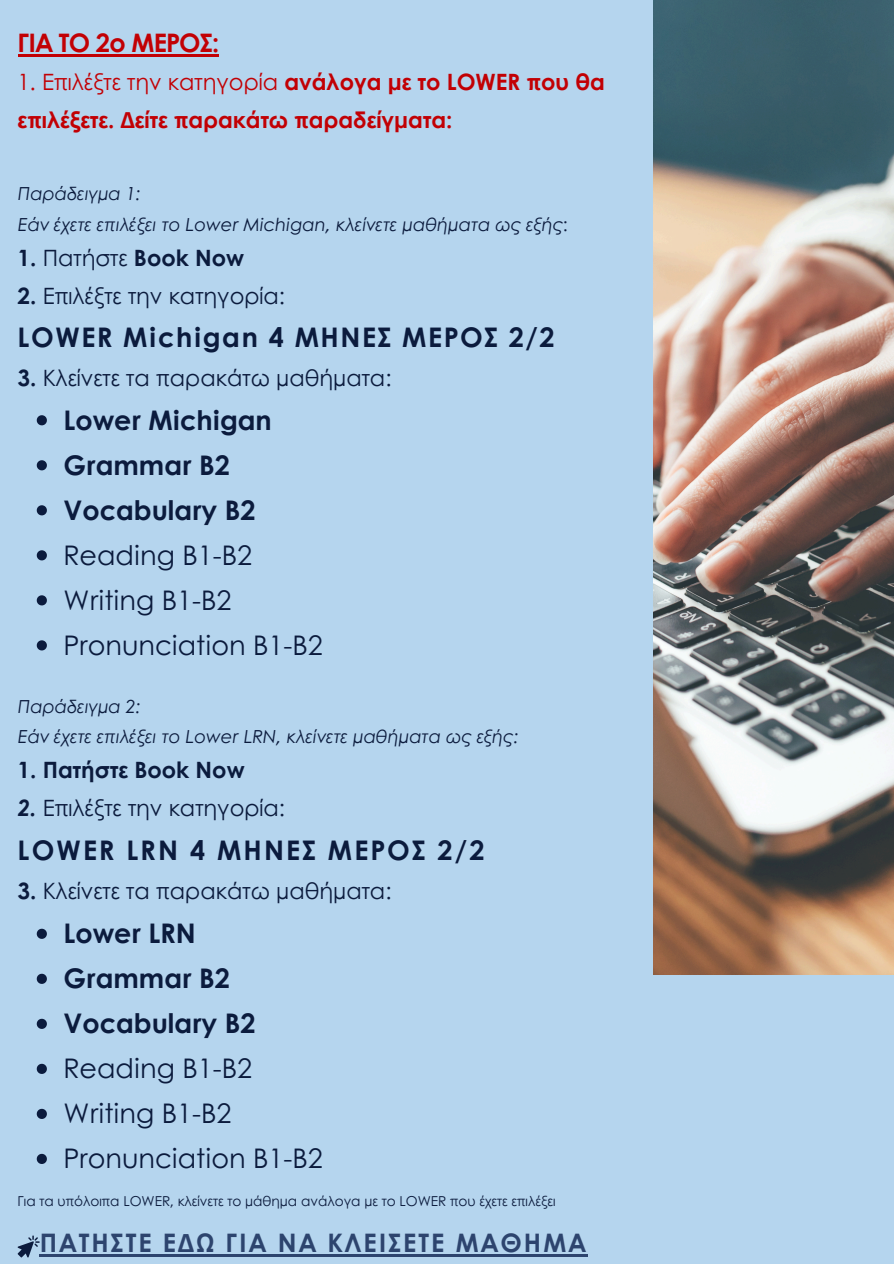
<style>
.page{position:relative;width:894px;height:1264px;background:#fff}
.page>*{position:absolute;margin:0;border:0;box-sizing:border-box;transform-origin:0 0}
.t1{font:27px/45px "Century Gothic";color:#0b1b3d}
.t2{font:700 27px/45px "Century Gothic";color:#0b1b3d}
.t3{font:700 27px "Century Gothic";letter-spacing:.06em;color:#0b1b3d}
.t4{font:700 27px "Century Gothic";letter-spacing:.08em;color:#0b1b3d}
.t5{font:700 25.5px "Century Gothic";letter-spacing:.08em;color:#2d446e}
.t6{font:700 25.5px "Century Gothic";letter-spacing:-.03em;color:#c20004}
.t7{font:22.5px "Century Gothic";color:#0b1b3d}
.t8{font:700 22.5px/38.2px "Century Gothic";color:#c20004}
.t9{font:700 22.5px "Century Gothic";color:#0b1b3d}
.t10{font:italic 18px/30.3px "Century Gothic";color:#0b1b3d}
.t11{font:13.65px "Century Gothic";color:#0b1b3d}
.s1{font-weight:400}
.s2{font-style:normal}
.s3{font-weight:700}
.s4{font-weight:700;font-style:italic}
</style>
<div class="page">
<div style="left:0;top:0;width:893px;height:1263px;background:#b5d5ee"></div>
<img style="left:653px;top:0;width:240px;height:974px">
<hr style="left:18px;top:54px;width:200px;height:2px;background:#c20004">
<svg style="left:37px;top:415px;width:10px;height:10px"></svg>
<svg style="left:37px;top:460px;width:10px;height:10px"></svg>
<svg style="left:37px;top:505px;width:10px;height:10px"></svg>
<svg style="left:37px;top:550px;width:10px;height:10px"></svg>
<svg style="left:37px;top:595px;width:10px;height:10px"></svg>
<svg style="left:37px;top:640px;width:10px;height:10px"></svg>
<svg style="left:37px;top:928px;width:10px;height:10px"></svg>
<svg style="left:37px;top:973px;width:10px;height:10px"></svg>
<svg style="left:37px;top:1018px;width:10px;height:10px"></svg>
<svg style="left:37px;top:1063px;width:10px;height:10px"></svg>
<svg style="left:37px;top:1108px;width:10px;height:10px"></svg>
<svg style="left:37px;top:1153px;width:10px;height:10px"></svg>
<svg style="left:18px;top:1235px;width:22px;height:22px"></svg>
<hr style="left:40px;top:1254px;width:548px;height:2px;background:#2d446e">
<h3 class="t6" style="left:18px;top:23px;width:203px">ΓΙΑ ΤΟ 2o ΜΕΡΟΣ:</h3>
<h3 class="t8" style="left:18px;top:62px;width:588px"><span class="s1">1. Επιλέξτε την κατηγορία</span> ανάλογα με το LOWER που θα επιλέξετε. Δείτε παρακάτω παραδείγματα:</h3>
<h4 class="t10" style="left:18px;top:178px;width:551px">Παράδειγμα 1:<br>Εάν έχετε επιλέξει το Lower Michigan, κλείνετε μαθήματα ως εξής<span class="s2">:</span></h4>
<h4 class="t9" style="left:18px;top:240px;width:228px">1. <span class="s1">Πατήστε</span> Book Now</h4>
<h4 class="t7" style="left:18px;top:278px;width:269px"><span class="s3">2.</span> Επιλέξτε την κατηγορία:</h4>
<h4 class="t3" style="left:18px;top:316px;width:538px">LOWER Michigan 4 ΜΗΝΕΣ ΜΕΡΟΣ 2/2</h4>
<h4 class="t7" style="left:18px;top:361px;width:375px"><span class="s3">3.</span> Κλείνετε τα παρακάτω μαθήματα:</h4>
<p class="t2" style="left:64px;top:396px;width:210px">Lower Michigan</p>
<p class="t2" style="left:64px;top:441px;width:168px">Grammar B2</p>
<p class="t2" style="left:64px;top:486px;width:193px">Vocabulary B2</p>
<p class="t1" style="left:64px;top:531px;width:190px">Reading B1-B2</p>
<p class="t1" style="left:64px;top:576px;width:169px">Writing B1-B2</p>
<p class="t1" style="left:64px;top:621px;width:261px">Pronunciation B1-B2</p>
<p class="t10" style="left:18px;top:690px;width:502px">Παράδειγμα 2:<br>Εάν έχετε επιλέξει το Lower LRN, κλείνετε μαθήματα ως εξής:</p>
<p class="t9" style="left:18px;top:752px;width:228px">1. Πατήστε Book Now</p>
<p class="t7" style="left:18px;top:791px;width:269px"><span class="s4">2.</span> Επιλέξτε την κατηγορία:</p>
<h1 class="t4" style="left:18px;top:829px;width:468px">LOWER LRN 4 ΜΗΝΕΣ ΜΕΡΟΣ 2/2</h1>
<p class="t7" style="left:18px;top:874px;width:375px"><span class="s3">3.</span> Κλείνετε τα παρακάτω μαθήματα:</p>
<h1 class="t2" style="left:64px;top:909px;width:193px">Lower LRN<br>Grammar B2<br>Vocabulary B2</h1>
<h1 class="t1" style="left:64px;top:1044px;width:261px">Reading B1-B2<br>Writing B1-B2<br>Pronunciation B1-B2</h1>
<p class="t11" style="left:18px;top:1190px;width:539px">Για τα υπόλοιπα LOWER, κλείνετε το μάθημα ανάλογα με το LOWER που έχετε επιλέξει</p>
<p class="t5" style="left:40px;top:1223px;width:547px">ΠΑΤΗΣΤΕ ΕΔΩ ΓΙΑ ΝΑ ΚΛΕΙΣΕΤΕ ΜΑΘΗΜΑ</p>
</div>
